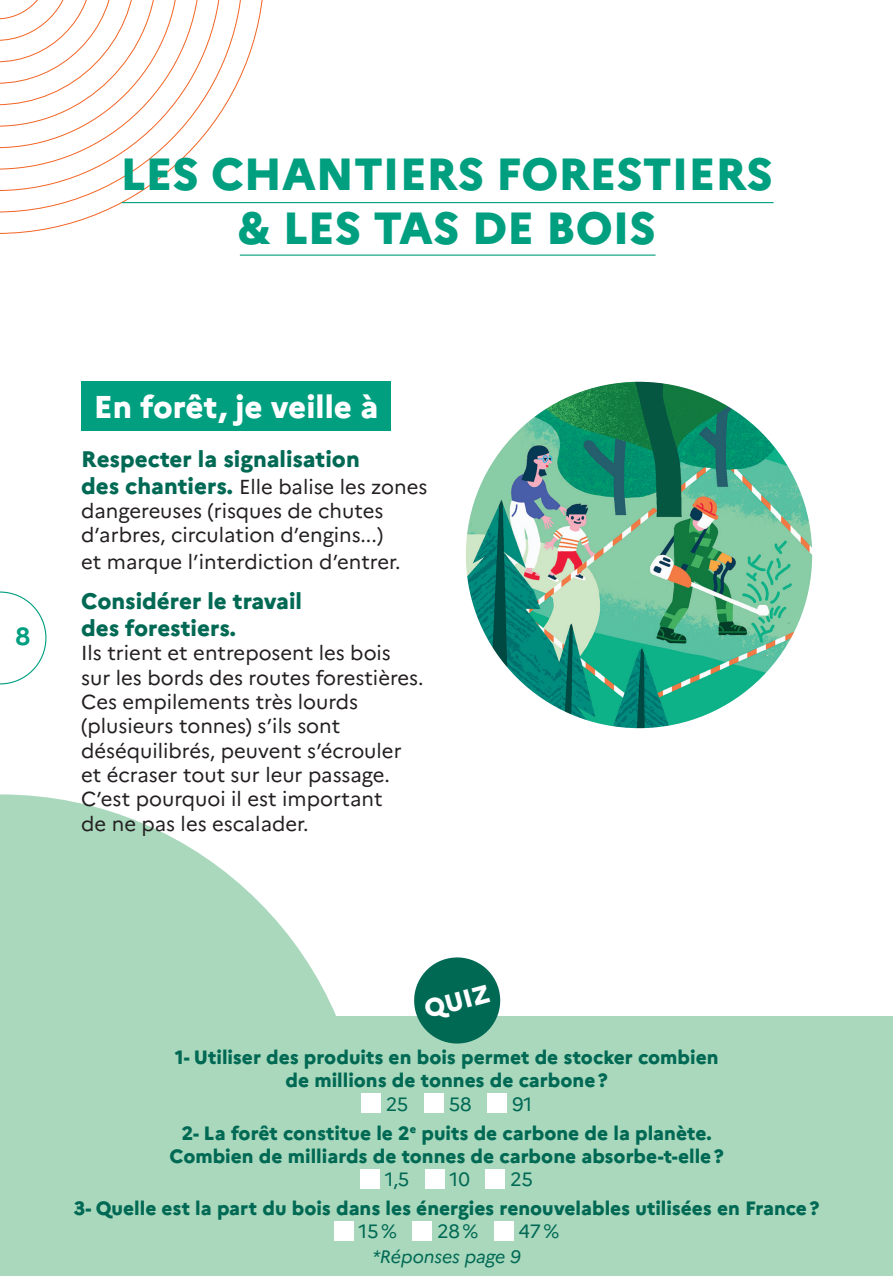
<style>
.page{position:relative;width:893px;height:1276px;background:#fff}
.page>*{position:absolute;margin:0;border:0;box-sizing:border-box;transform-origin:0 0}
.t1{font:800 45px/54px "Marianne";color:#009f80;text-align:center}
.t2{font:800 31.5px "Marianne";color:#fff}
.t3{font:800 25.2px "Marianne";color:#fff}
.t4{font:700 24.75px "Marianne";color:#009f80}
.t5{font:800 22.5px/27px "Marianne";color:#006954}
.t6{font:20.25px/24.3px "Marianne";color:#231f20}
.t7{font:800 19.35px/23.2px "Marianne";color:#006954;text-align:center}
.t8{font:19.35px "Marianne";letter-spacing:-.015em;color:#006954}
.t9{font:italic 18px "Marianne";color:#006954}
.s1{font-weight:800;font-size:22.5px;color:#006954}
.s2{font-weight:400}
</style>
<div class="page">
<div style="left:0;top:1016px;width:893px;height:260px;background:#a9d8bd"></div>
<svg style="left:0;top:794px;width:336px;height:222px;fill:#a9d8bd"></svg>
<svg style="left:0;top:591px;width:47px;height:94px"></svg>
<svg style="left:0;top:0;width:264px;height:234px"></svg>
<img style="left:466px;top:382px;width:346px;height:346px;border-radius:173px">
<div style="left:81px;top:382px;width:310px;height:49px;background:#009f80"></div>
<hr style="left:122px;top:202px;width:652px;height:1px;background:#009f80">
<hr style="left:240px;top:254px;width:416px;height:2px;background:#009f80">
<svg style="left:414px;top:957px;width:87px;height:87px"></svg>
<div style="left:361px;top:1093px;width:19px;height:20px;background:#fff"></div>
<div style="left:424px;top:1093px;width:19px;height:20px;background:#fff"></div>
<div style="left:487px;top:1093px;width:20px;height:20px;background:#fff"></div>
<div style="left:360px;top:1169px;width:20px;height:19px;background:#fff"></div>
<div style="left:425px;top:1169px;width:19px;height:19px;background:#fff"></div>
<div style="left:486px;top:1169px;width:19px;height:19px;background:#fff"></div>
<div style="left:334px;top:1221px;width:19px;height:19px;background:#fff"></div>
<div style="left:413px;top:1221px;width:19px;height:19px;background:#fff"></div>
<div style="left:494px;top:1221px;width:19px;height:19px;background:#fff"></div>
<h1 class="t1" style="left:120px;top:147px;width:654px">LES CHANTIERS FORESTIERS &amp; LES TAS DE BOIS</h1>
<p class="t4" style="left:16px;top:621px;width:16px">8</p>
<h2 class="t2" style="left:94px;top:388px;width:285px">En forêt, je veille à</h2>
<p class="t5" style="left:81px;top:445px;width:280px">Respecter la signalisation</p>
<p class="t6" style="left:81px;top:474px;width:348px"><span class="s1">des chantiers.</span> Elle balise les zones dangereuses (risques de chutes d’arbres, circulation d’engins...)</p>
<p class="t6" style="left:81px;top:550px;width:321px">et marque l’interdiction d’entrer.</p>
<p class="t5" style="left:81px;top:587px;width:222px">Considérer le travail des forestiers.</p>
<p class="t6" style="left:81px;top:641px;width:344px">Ils trient et entreposent les bois sur les bords des routes forestières.<br>Ces empilements très lourds (plusieurs tonnes) s’ils sont déséquilibrés, peuvent s’écrouler et écraser tout sur leur passage.<br>C’est pourquoi il est important<br>de ne pas les escalader.</p>
<p class="t3" style="left:421px;top:995px;width:69px;rotate:-15deg">QUIZ</p>
<p class="t7" style="left:175px;top:1045px;width:545px">1- Utiliser des produits en bois permet de stocker combien de millions de tonnes de carbone?</p>
<p class="t8" style="left:386px;top:1091px;width:24px">25</p>
<p class="t8" style="left:449px;top:1091px;width:25px">58</p>
<p class="t7" style="left:182px;top:1089px;width:531px;line-height:29.2px;text-align:left;text-indent:330px"><span class="s2">91<br></span>2- La forêt constitue le 2<sup>e</sup> puits de carbone de la planète.</p>
<p class="t7" style="left:170px;top:1144px;width:556px">Combien de milliards de tonnes de carbone absorbe-t-elle?</p>
<p class="t8" style="left:385px;top:1167px;width:26px">1,5</p>
<p class="t8" style="left:450px;top:1167px;width:22px">10</p>
<p class="t8" style="left:510px;top:1167px;width:24px">25</p>
<p class="t7" style="left:74px;top:1196px;width:747px">3- Quelle est la part du bois dans les énergies renouvelables utilisées en France?</p>
<p class="t8" style="left:359px;top:1219px;width:40px">15%</p>
<p class="t8" style="left:437px;top:1219px;width:43px">28%</p>
<p class="t8" style="left:519px;top:1219px;width:42px">47%</p>
<p class="t9" style="left:372px;top:1245px;width:150px">*Réponses page 9</p>
</div>
